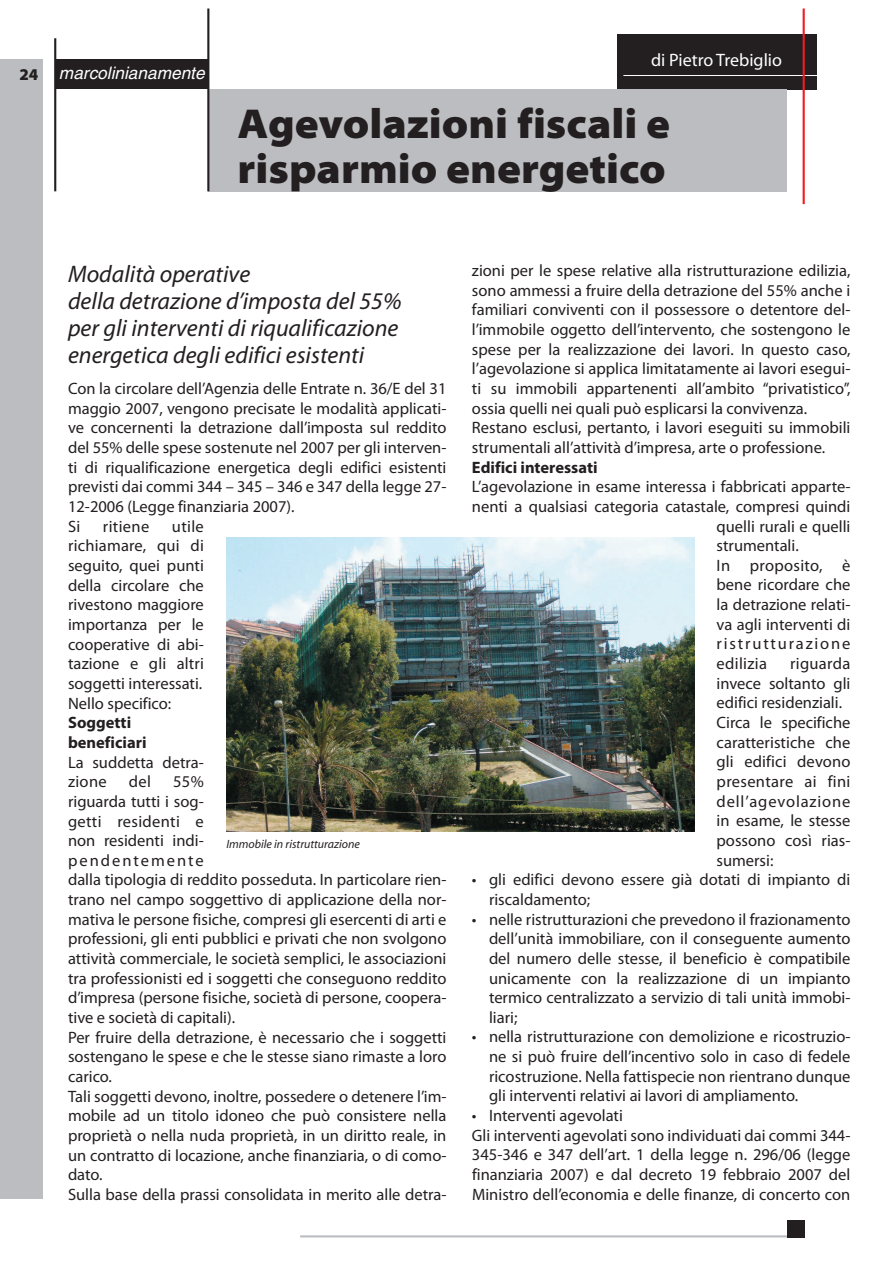
<style>
.page{position:relative;width:893px;height:1263px;background:#fff}
.page>*{position:absolute;margin:0;border:0;box-sizing:border-box;transform-origin:0 0}
.t1{font:900 semi-expanded 42px/45px "Myriad Pro";color:#231f20}
.t2{font:italic 24px/27px "Myriad Pro";color:#231f20}
.t3{font:18px "Myriad Pro";color:#fff}
.t4{font:italic 17.25px "Helvetica";color:#fff}
.t5{font:16.5px/19.6px "Myriad Pro";color:#231f20}
.t6{font:700 16.5px/19.6px "Myriad Pro";color:#231f20}
.t7{font:16.5px "Myriad Pro";letter-spacing:.02em;color:#231f20}
.t8{font:16.5px "Myriad Pro";letter-spacing:.11em;color:#231f20}
.t9{font:900 16.5px "Myriad Pro";color:#231f20}
.t10{font:italic 12px "Myriad";color:#231f20}
</style>
<div class="page">
<div style="left:0;top:60px;width:43px;height:1139px;background:#bcbdc0"></div>
<div style="left:617px;top:34px;width:199px;height:55px;background:#231f20"></div>
<div style="left:208px;top:89px;width:579px;height:102px;background:#bcbdc0"></div>
<img style="left:226px;top:537px;width:468px;height:294px">
<hr style="left:623px;top:75px;width:196px;height:1px;background:#fff">
<hr style="left:803px;top:9px;width:2px;height:195px;background:#ee1d23">
<div style="left:55px;top:60px;width:153px;height:29px;background:#231f20"></div>
<hr style="left:54px;top:38px;width:2px;height:153px;background:#231f20">
<hr style="left:207px;top:9px;width:2px;height:182px;background:#231f20">
<hr style="left:300px;top:1235px;width:488px;height:2px;background:#bcbdc0">
<div style="left:788px;top:1220px;width:17px;height:17px;background:#231f20"></div>
<p class="t9" style="left:19px;top:69px;width:20px">24</p>
<p class="t4" style="left:59px;top:66px;width:147px">marcolinianamente</p>
<p class="t3" style="left:651px;top:53px;width:132px">di Pietro Trebiglio</p>
<h1 class="t1" style="left:238px;top:104px;width:434px">Agevolazioni fiscali e risparmio energetico</h1>
<h2 class="t2" style="left:68px;top:262px;width:335px">Modalità operative<br>della detrazione d’imposta del 55% per gli interventi di riqualificazione energetica degli edifici esistenti</h2>
<p class="t5" style="left:68px;top:380px;width:380px">Con la circolare dell’Agenzia delle Entrate n. 36/E del 31 maggio 2007, vengono precisate le modalità applicati&shy;ve concernenti la detrazione dall’imposta sul reddito del 55% delle spese sostenute nel 2007 per gli interven&shy;ti di riqualificazione energetica degli edifici esistenti previsti dai commi 344 – 345 – 346 e 347 della legge 27- 12-2006 (Legge finanziaria 2007).<br>Si</p>
<p class="t5" style="left:68px;top:518px;width:137px;text-align:justify;text-indent:104px">utile richiamare, qui di seguito, quei punti della circolare che rivestono maggiore importanza per le cooperative di abi&shy;tazione e gli altri soggetti interessati.<br>Nello specifico:</p>
<p class="t6" style="left:68px;top:714px;width:80px">Soggetti beneficiari</p>
<p class="t5" style="left:68px;top:753px;width:137px">La suddetta detra&shy;zione</p>
<p class="t7" style="left:103px;top:520px;width:48px">ritiene</p>
<p class="t5" style="left:129px;top:773px;width:24px">del</p>
<p class="t5" style="left:68px;top:773px;width:380px;text-indent:105px">55%<br>riguarda tutti i sog-<br>getti residenti e<br>non residenti indi-<br>pendentemente<br>dalla tipologia di reddito posseduta. In particolare rien&shy;trano nel campo soggettivo di applicazione della nor&shy;mativa le persone fisiche, compresi gli esercenti di arti e professioni, gli enti pubblici e privati che non svolgono attività commerciale, le società semplici, le associazioni tra professionisti ed i soggetti che conseguono reddito d’impresa (persone fisiche, società di persone, coopera&shy;tive e società di capitali).<br>Per fruire della detrazione, è necessario che i soggetti sostengano le spese e che le stesse siano rimaste a loro carico.<br>Tali soggetti devono, inoltre, possedere o detenere l’im&shy;mobile ad un titolo idoneo che può consistere nella proprietà o nella nuda proprietà, in un diritto reale, in un contratto di locazione, anche finanziaria, o di como&shy;dato.<br>Sulla base della prassi consolidata in merito alle detra-</p>
<p class="t10" style="left:226px;top:839px;width:135px">Immobile in ristrutturazione</p>
<p class="t5" style="left:472px;top:262px;width:380px">zioni per le spese relative alla ristrutturazione edilizia, sono ammessi a fruire della detrazione del 55% anche i familiari conviventi con il possessore o detentore del&shy;l’immobile oggetto dell’intervento, che sostengono le spese per la realizzazione dei lavori. In questo caso, l’agevolazione si applica limitatamente ai lavori esegui&shy;ti su immobili appartenenti all’ambito “privatistico”, ossia quelli nei quali può esplicarsi la convivenza.<br>Restano esclusi, pertanto, i lavori eseguiti su immobili strumentali all’attività d’impresa, arte o professione.</p>
<p class="t6" style="left:472px;top:458px;width:127px">Edifici interessati</p>
<p class="t5" style="left:472px;top:478px;width:380px">L’agevolazione in esame interessa i fabbricati apparte-</p>
<p class="t5" style="left:472px;top:498px;width:380px">nenti a qualsiasi categoria catastale, compresi quindi</p>
<p class="t5" style="left:717px;top:517px;width:135px">quelli rurali e quelli</p>
<p class="t5" style="left:717px;top:537px;width:84px">strumentali.</p>
<p class="t7" style="left:717px;top:559px;width:135px">In proposito, è</p>
<p class="t5" style="left:717px;top:576px;width:135px">bene ricordare che</p>
<p class="t5" style="left:717px;top:596px;width:135px">la detrazione relati-</p>
<p class="t5" style="left:717px;top:616px;width:135px">va agli interventi di</p>
<p class="t8" style="left:717px;top:638px;width:135px">ristrutturazione</p>
<p class="t7" style="left:717px;top:657px;width:52px">edilizia</p>
<p class="t5" style="left:717px;top:655px;width:135px;text-indent:73px">riguarda invece soltanto gli edifici residenziali.<br>Circa le specifiche caratteristiche che gli edifici devono presentare ai fini dell’agevolazione in esame, le stesse possono così rias&shy;sumersi:</p>
<p class="t5" style="left:489px;top:871px;width:363px;text-indent:-17px">• gli edifici devono essere già dotati di impianto di riscaldamento;</p>
<p class="t5" style="left:489px;top:910px;width:363px;text-align:justify;text-indent:-17px">• nelle ristrutturazioni che prevedono il frazionamento dell’unità immobiliare, con il conseguente aumento del numero delle stesse, il beneficio è compatibile unicamente con la realizzazione di un impianto termico centralizzato a servizio di tali unità immobi&shy;liari;</p>
<p class="t5" style="left:489px;top:1028px;width:363px;text-align:justify;text-indent:-17px">• nella ristrutturazione con demolizione e ricostruzio&shy;ne si può fruire dell’incentivo solo in caso di fedele ricostruzione. Nella fattispecie non rientrano dunque gli interventi relativi ai lavori di ampliamento.</p>
<p class="t5" style="left:472px;top:1107px;width:380px">• Interventi agevolati<br>Gli interventi agevolati sono individuati dai commi 344- 345-346 e 347 dell’art. 1 della legge n. 296/06 (legge finanziaria 2007) e dal decreto 19 febbraio 2007 del Ministro dell’economia e delle finanze, di concerto con</p>
</div>
